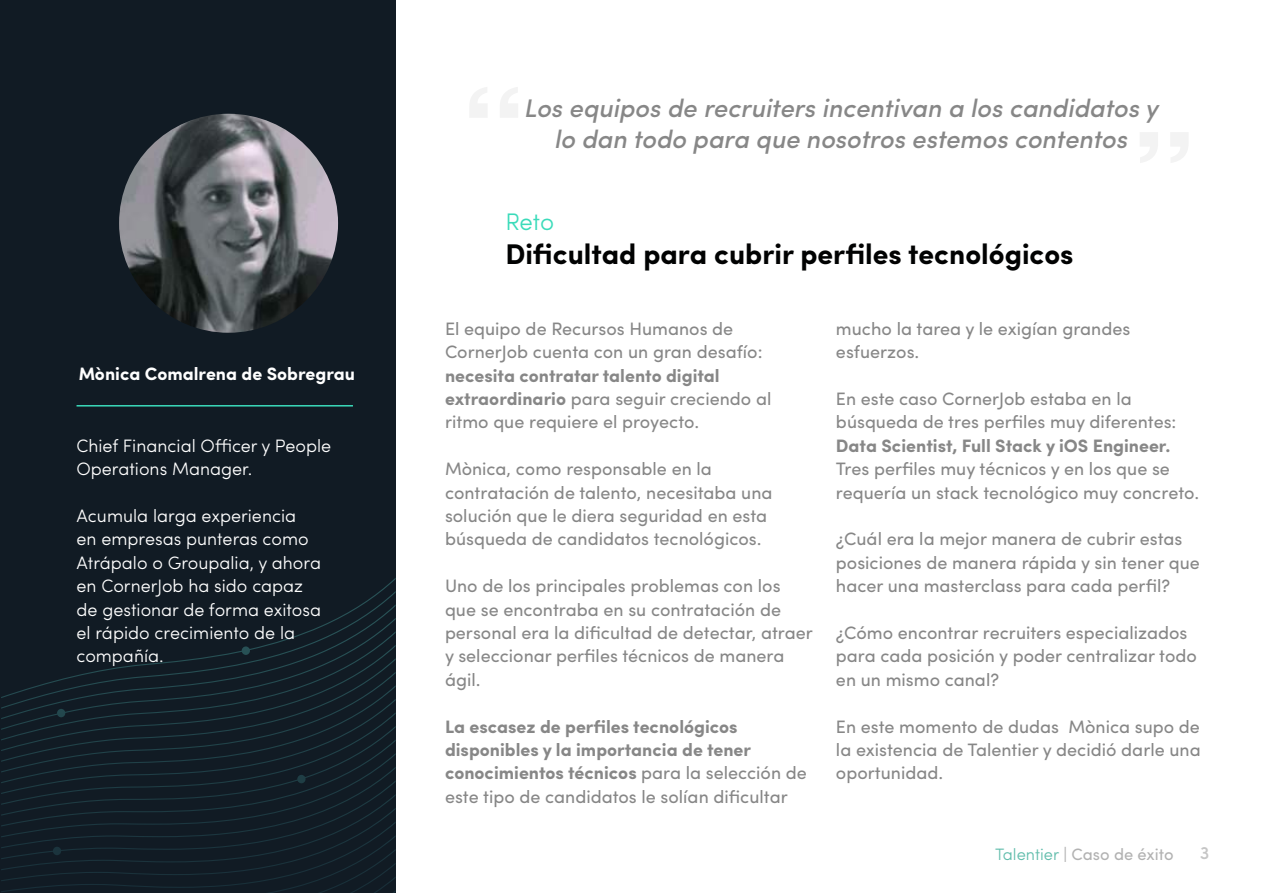
<style>
.page{position:relative;width:1263px;height:893px;background:#fff}
.page>*{position:absolute;margin:0;border:0;box-sizing:border-box;transform-origin:0 0}
.t1{font:700 28.5px "Sofia Pro";color:#010202}
.t2{font:italic 500 25.5px/30.6px "Sofia Pro";color:#878787;text-align:center}
.t3{font:300 24px "Sofia Pro";color:#3bdbba}
.t4{font:18px/23.4px "Sofia Pro";color:#878787}
.t5{font:300 18px/23.4px "Sofia Pro";color:#fff}
.t6{font:700 18px/23.4px "Sofia Pro";color:#878787}
.t7{font:700 18px "Sofia Pro";color:#fff}
.t8{font:500 18px "Sofia Pro";color:#c6c6c6}
.t9{font:16.5px "Sofia Pro";color:#b2b2b2}
.s1{font-weight:700}
.s2{font-weight:400}
.s3{font-weight:300;color:#61bdac}
.s4{font-weight:500}
</style>
<div class="page">
<div style="left:0;top:0;width:396px;height:893px;background:#111b24"></div>
<svg style="left:1px;top:578px;width:395px;height:315px"></svg>
<img style="left:119px;top:114px;width:219px;height:219px;border-radius:109px">
<hr style="left:77px;top:405px;width:276px;height:1px;background:#3bdbba">
<svg style="left:1140px;top:132px;width:48px;height:31px"></svg>
<svg style="left:470px;top:87px;width:48px;height:30px"></svg>
<p class="t7" style="left:79px;top:360px;width:278px">Mònica Comalrena de Sobregrau</p>
<p class="t5" style="left:77px;top:433px;width:256px">Chief Financial Officer y People<br>Operations Manager.</p>
<p class="t5" style="left:77px;top:503px;width:246px">Acumula larga experiencia<br>en empresas punteras como<br>Atrápalo o Groupalia, y ahora en CornerJob ha sido capaz de gestionar de forma exitosa el rápido crecimiento de la compañía.</p>
<h2 class="t2" style="left:524px;top:91px;width:636px">Los equipos de recruiters incentivan a los candidatos y lo dan todo para que nosotros estemos contentos</h2>
<h3 class="t3" style="left:505px;top:204px;width:50px">Reto</h3>
<h1 class="t1" style="left:505px;top:232px;width:570px">Dificultad para cubrir perfiles tecnológicos</h1>
<p class="t4" style="left:445px;top:316px;width:319px">El equipo de Recursos Humanos de<br>CornerJob cuenta con un gran desafío:</p>
<p class="t4" style="left:445px;top:362px;width:328px"><span class="s1">necesita contratar talento digital extraordinario</span> para seguir creciendo al ritmo que requiere el proyecto.</p>
<p class="t4" style="left:445px;top:456px;width:329px">Mònica, como responsable en la contratación de talento, necesitaba una solución que le diera seguridad en esta búsqueda de candidatos tecnológicos.</p>
<p class="t4" style="left:445px;top:573px;width:369px">Uno de los principales problemas con los que se encontraba en su contratación de personal era la dificultad de detectar, atraer y seleccionar perfiles técnicos de manera ágil.</p>
<p class="t6" style="left:445px;top:713px;width:363px">La escasez de perfiles tecnológicos disponibles y la importancia de tener conocimientos técnicos <span class="s2">para la selección de este tipo de candidatos le solían dificultar</span></p>
<p class="t4" style="left:836px;top:316px;width:296px">mucho la tarea y le exigían grandes esfuerzos.</p>
<p class="t4" style="left:836px;top:386px;width:342px">En este caso CornerJob estaba en la búsqueda de tres perfiles muy diferentes:</p>
<p class="t6" style="left:836px;top:433px;width:336px">Data Scientist, Full Stack y iOS Engineer.</p>
<p class="t4" style="left:836px;top:456px;width:365px">Tres perfiles muy técnicos y en los que se requería un stack tecnológico muy concreto.</p>
<p class="t4" style="left:836px;top:526px;width:365px">¿Cuál era la mejor manera de cubrir estas posiciones de manera rápida y sin tener que hacer una masterclass para cada perfil?</p>
<p class="t4" style="left:836px;top:620px;width:362px">¿Cómo encontrar recruiters especializados para cada posición y poder centralizar todo en un mismo canal?</p>
<p class="t4" style="left:836px;top:713px;width:366px;text-align:justify">En este momento de dudas Mònica supo de la existencia de Talentier y decidió darle una oportunidad.</p>
<p class="t9" style="left:995px;top:842px;width:180px"><span class="s3">Talentier</span> <span class="s4">|</span> Caso de éxito</p>
<p class="t8" style="left:1200px;top:839px;width:11px">3</p>
</div>
